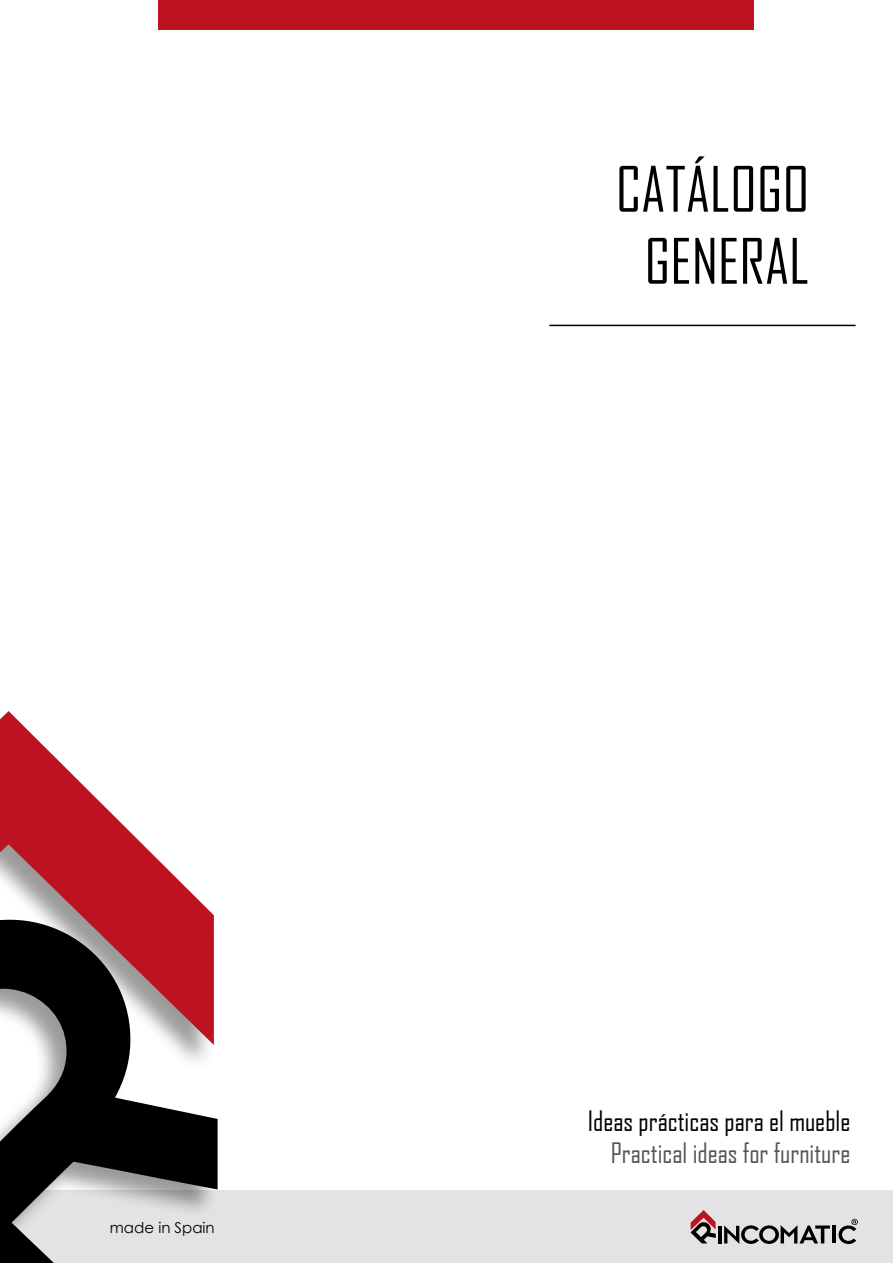
<style>
.page{position:relative;width:893px;height:1263px;background:#fff}
.page>*{position:absolute;margin:0;border:0;box-sizing:border-box;transform-origin:0 0}
.t1{font:60px/72px "Agency FB";color:#000;text-align:center}
.t2{font:27px "Agency FB";color:#565655}
.t3{font:27px "Agency FB";color:#000}
.t4{font:15px "Century Gothic";color:#000}
</style>
<div class="page">
<div style="left:0;top:1191px;width:893px;height:72px;background:#e3e3e3"></div>
<svg style="left:838px;top:1219px;width:20px;height:26px"></svg>
<hr style="left:832px;top:1225px;width:4px;height:18px;background:#000">
<hr style="left:718px;top:1225px;width:3px;height:18px;background:#000">
<svg style="left:690px;top:1210px;width:26px;height:33px"></svg>
<svg style="left:724px;top:1225px;width:106px;height:19px"></svg>
<svg style="left:0;top:1045px;width:218px;height:218px"></svg>
<svg style="left:0;top:711px;width:214px;height:334px"></svg>
<div style="left:158px;top:0;width:595px;height:30px;background:#bd1321"></div>
<hr style="left:549px;top:325px;width:306px;height:1px;background:#000">
<p class="t4" style="left:110px;top:1217px;width:106px">made in Spain</p>
<h1 class="t1" style="left:616px;top:152px;width:195px">CATÁLOGO<br>GENERAL</h1>
<p class="t3" style="left:588px;top:1105px;width:264px">Ideas prácticas para el mueble</p>
<p class="t2" style="left:611px;top:1136px;width:241px">Practical ideas for furniture</p>
</div>
